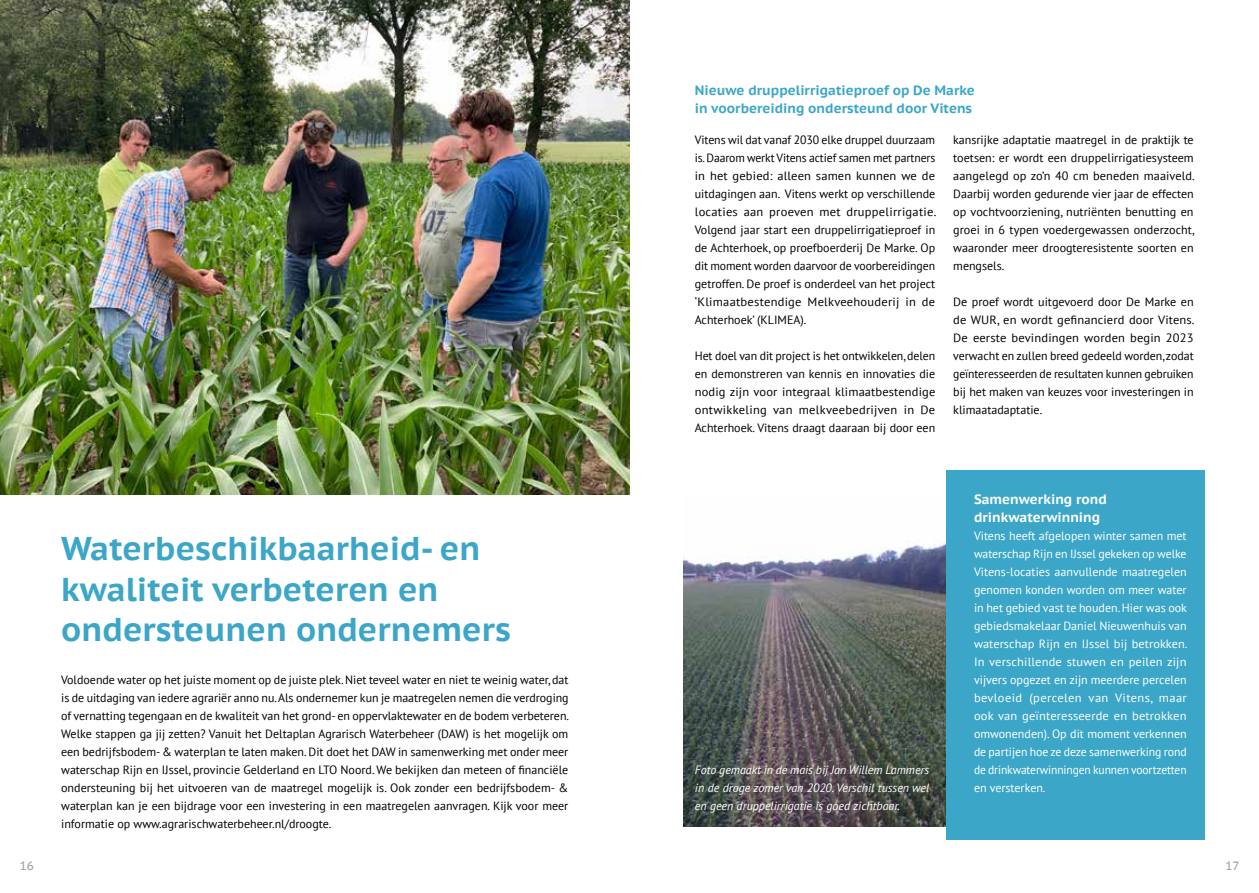
<style>
.page{position:relative;width:1259px;height:893px;background:#fff}
.page>*{position:absolute;margin:0;border:0;box-sizing:border-box;transform-origin:0 0}
.t1{font:700 32.85px/40.8px "PT Sans Caption";color:#3ba6c7}
.t2{font:700 13.5px/18px "PT Sans Caption";color:#3ba6c7}
.t3{font:700 13.5px/18px "PT Sans Caption";color:#fff}
.t4{font:12px/18px "PT Sans";color:#000;text-align:justify}
.t5{font:12px/18px "PT Sans";letter-spacing:-.01em;color:#fff;text-align:justify}
.t6{font:italic 12px/18px "PT Sans";color:#fff;text-align:justify}
.t7{font:12px "PT Sans Caption";color:#9d9d9c}
</style>
<div class="page">
<img style="left:0;top:0;width:629px;height:495px">
<img style="left:683px;top:542px;width:263px;height:285px">
<div style="left:946px;top:470px;width:258px;height:369px;background:#3ba6c7"></div>
<p class="t2" style="left:695px;top:81px;width:281px">Nieuwe druppelirrigatieproef op De Marke in voorbereiding ondersteund door Vitens</p>
<h1 class="t1" style="left:61px;top:527px;width:451px">Waterbeschikbaarheid- en kwaliteit verbeteren en ondersteunen ondernemers</h1>
<p class="t4" style="left:61px;top:671px;width:509px">Voldoende water op het juiste moment op de juiste plek. Niet teveel water en niet te weinig water, dat is de uitdaging van iedere agrariër anno nu. Als ondernemer kun je maatregelen nemen die verdroging of vernatting tegengaan en de kwaliteit van het grond- en oppervlaktewater en de bodem verbeteren.<br>Welke stappen ga jij zetten? Vanuit het Deltaplan Agrarisch Waterbeheer (DAW) is het mogelijk om een bedrijfsbodem- &amp; waterplan te laten maken. Dit doet het DAW in samenwerking met onder meer waterschap Rijn en IJssel, provincie Gelderland en LTO Noord. We bekijken dan meteen of financiële ondersteuning bij het uitvoeren van de maatregel mogelijk is. Ook zonder een bedrijfsbodem- &amp; waterplan kan je een bijdrage voor een investering in een maatregelen aanvragen. Kijk voor meer informatie op www.agrarischwaterbeheer.nl/droogte.</p>
<p class="t4" style="left:695px;top:131px;width:243px">Vitens wil dat vanaf 2030 elke druppel duurzaam is. Daarom werkt Vitens actief samen met partners in het gebied: alleen samen kunnen we de uitdagingen aan. Vitens werkt op verschillende locaties aan proeven met druppelirrigatie.<br>Volgend jaar start een druppelirrigatieproef in de Achterhoek, op proefboerderij De Marke. Op dit moment worden daarvoor de voorbereidingen getroffen. De proef is onderdeel van het project ‘Klimaatbestendige Melkveehouderij in de Achterhoek’ (KLIMEA).</p>
<p class="t4" style="left:695px;top:347px;width:242px">Het doel van dit project is het ontwikkelen, delen en demonstreren van kennis en innovaties die nodig zijn voor integraal klimaatbestendige ontwikkeling van melkveebedrijven in De Achterhoek. Vitens draagt daaraan bij door een</p>
<p class="t4" style="left:953px;top:131px;width:243px">kansrijke adaptatie maatregel in de praktijk te toetsen: er wordt een druppelirrigatiesysteem aangelegd op zo’n 40 cm beneden maaiveld.<br>Daarbij worden gedurende vier jaar de effecten op vochtvoorziening, nutriënten benutting en groei in 6 typen voedergewassen onderzocht, waaronder meer droogteresistente soorten en mengsels.</p>
<p class="t4" style="left:953px;top:293px;width:243px">De proef wordt uitgevoerd door De Marke en de WUR, en wordt gefinancierd door Vitens.<br>De eerste bevindingen worden begin 2023 verwacht en zullen breed gedeeld worden, zodat geïnteresseerden de resultaten kunnen gebruiken bij het maken van keuzes voor investeringen in klimaatadaptatie.</p>
<p class="t6" style="left:695px;top:761px;width:236px">Foto gemaakt in de mais bij Jan Willem Lammers in de droge zomer van 2020. Verschil tussen wel en geen druppelirrigatie is goed zichtbaar.</p>
<p class="t3" style="left:974px;top:490px;width:134px">Samenwerking rond drinkwaterwinning</p>
<p class="t5" style="left:974px;top:527px;width:215px">Vitens heeft afgelopen winter samen met waterschap Rijn en IJssel gekeken op welke Vitens-locaties aanvullende maatregelen genomen konden worden om meer water in het gebied vast te houden. Hier was ook gebiedsmakelaar Daniel Nieuwenhuis van waterschap Rijn en IJssel bij betrokken.<br>In verschillende stuwen en peilen zijn vijvers opgezet en zijn meerdere percelen bevloeid (percelen van Vitens, maar ook van geïnteresseerde en betrokken omwonenden). Op dit moment verkennen de partijen hoe ze deze samenwerking rond de drinkwaterwinningen kunnen voortzetten en versterken.</p>
<p class="t7" style="left:20px;top:858px;width:16px">16</p>
<p class="t7" style="left:1225px;top:858px;width:16px">17</p>
</div>
